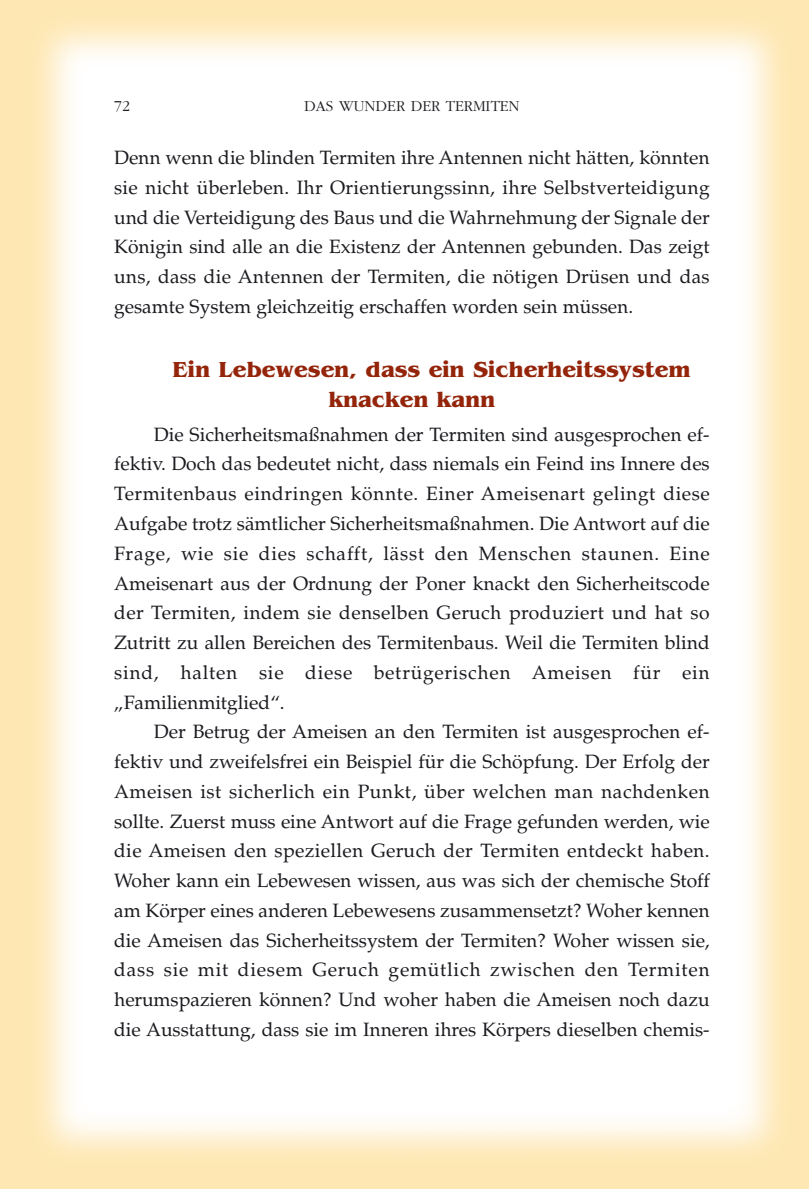
<style>
.page{position:relative;width:809px;height:1196px;background:#fff}
.page>*{position:absolute;margin:0;border:0;box-sizing:border-box;transform-origin:0 0}
.t1{font:700 22.75px/29.8px "Benquiat";color:#94250a}
.t2{font:19.25px/29.8px "Palatino Turk";color:#1b1c20;text-align:justify}
.t3{font:15.75px "Garamond Turk";color:#1b1c20}
</style>
<div class="page">
<p class="t3" style="left:114px;top:100px;width:17px">72</p>
<p class="t3" style="left:304px;top:100px;width:217px">DAS WUNDER DER TERMITEN</p>
<p class="t2" style="left:114px;top:145px;width:597px">Denn wenn die blinden Termiten ihre Antennen nicht hätten, könnten sie nicht überleben. Ihr Orientierungssinn, ihre Selbstverteidigung und die Verteidigung des Baus und die Wahrnehmung der Signale der Königin sind alle an die Existenz der Antennen gebunden. Das zeigt uns, dass die Antennen der Termiten, die nötigen Drüsen und das gesamte System gleichzeitig erschaffen worden sein müssen.</p>
<p class="t1" style="left:329px;top:357px;width:363px;text-indent:-156px">Ein Lebewesen, dass ein Sicherheitssystem knacken kann</p>
<p class="t2" style="left:114px;top:422px;width:597px;text-indent:40px">Die Sicherheitsmaßnahmen der Termiten sind ausgesprochen ef&shy;fektiv. Doch das bedeutet nicht, dass niemals ein Feind ins Innere des Termitenbaus eindringen könnte. Einer Ameisenart gelingt diese Aufgabe trotz sämtlicher Sicherheitsmaßnahmen. Die Antwort auf die Frage, wie sie dies schafft, lässt den Menschen staunen. Eine Ameisenart aus der Ordnung der Poner knackt den Sicherheitscode der Termiten, indem sie denselben Geruch produziert und hat so Zutritt zu allen Bereichen des Termitenbaus. Weil die Termiten blind sind, halten sie diese betrügerischen Ameisen für ein „Familienmitglied“.</p>
<p class="t2" style="left:114px;top:719px;width:597px;text-indent:40px">Der Betrug der Ameisen an den Termiten ist ausgesprochen ef&shy;fektiv und zweifelsfrei ein Beispiel für die Schöpfung. Der Erfolg der Ameisen ist sicherlich ein Punkt, über welchen man nachdenken sollte. Zuerst muss eine Antwort auf die Frage gefunden werden, wie die Ameisen den speziellen Geruch der Termiten entdeckt haben.<br>Woher kann ein Lebewesen wissen, aus was sich der chemische Stoff am Körper eines anderen Lebewesens zusammensetzt? Woher kennen die Ameisen das Sicherheitssystem der Termiten? Woher wissen sie, dass sie mit diesem Geruch gemütlich zwischen den Termiten herumspazieren können? Und woher haben die Ameisen noch dazu die Ausstattung, dass sie im Inneren ihres Körpers dieselben chemis-</p>
</div>
